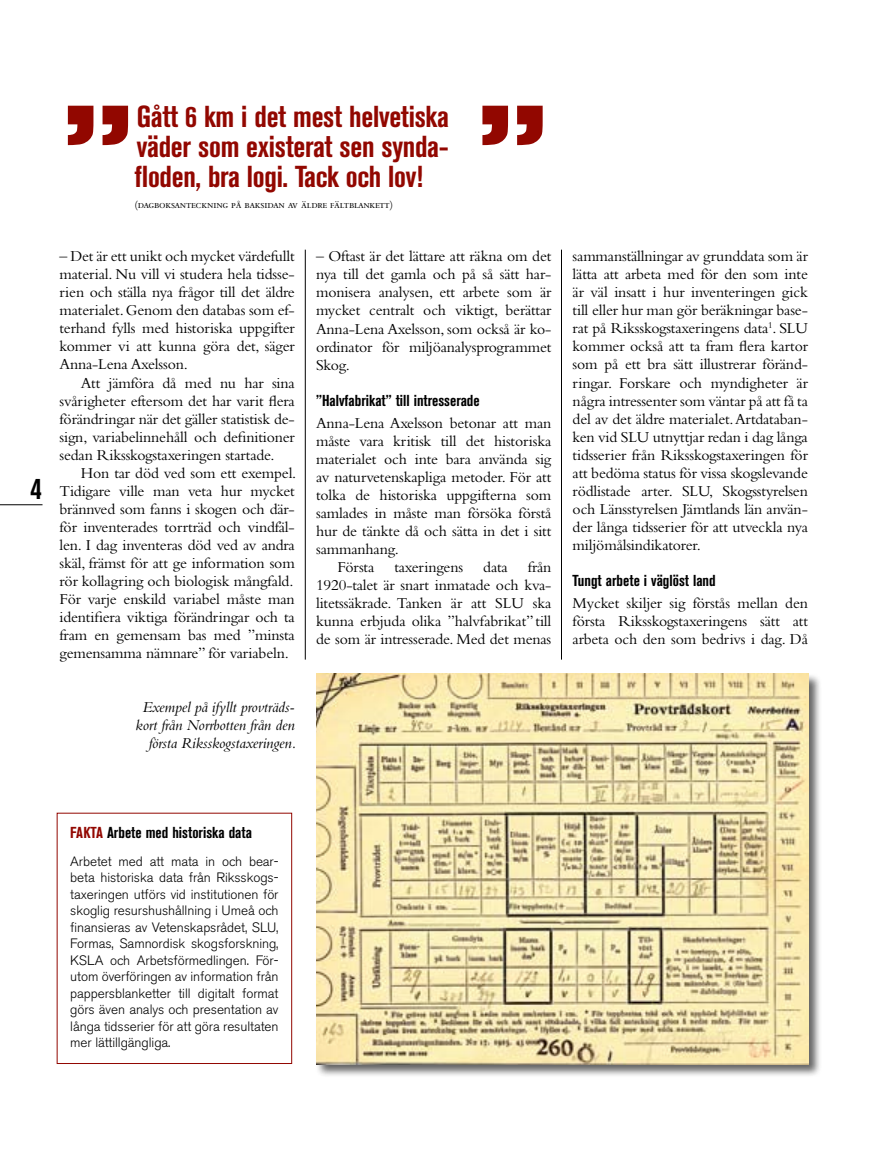
<style>
.page{position:relative;width:893px;height:1149px;background:#fff}
.page>*{position:absolute;margin:0;border:0;box-sizing:border-box;transform-origin:0 0}
.t1{font:800 105px "Rockwell";color:#920700}
.t2{font:700 condensed 30px/30px "Akzidenz Grotesk BE";letter-spacing:-.01em;color:#920700}
.t3{font:700 condensed 30px "Akzidenz Grotesk BE";color:#000}
.t4{font:15.75px/18px "Bembo";letter-spacing:-.01em;color:#000;text-align:justify}
.t5{font:700 condensed 15.75px "Akzidenz Grotesk BE";color:#000}
.t6{font:italic 15.75px/18px "Bembo";letter-spacing:-.01em;color:#000;text-align:right}
.t7{font:700 condensed 15.75px "Akzidenz Grotesk BE";color:#920700}
.t8{font:300 13.5px/16.5px "Akzidenz Grotesk BE";letter-spacing:-.005em;color:#000;text-align:justify}
.t9{font:11.25px "Bembo SC";letter-spacing:-.01em;color:#000}
</style>
<div class="page">
<hr style="left:0;top:504px;width:43px;height:1px;background:#000">
<div style="left:315px;top:672px;width:507px;height:405px;background:#000;opacity:.6"></div>
<img style="left:316px;top:673px;width:493px;height:390px">
<hr style="left:561px;top:249px;width:1px;height:410px;background:#000">
<hr style="left:305px;top:249px;width:1px;height:410px;background:#000">
<h2 class="t3" style="left:30px;top:471px;width:13px">4</h2>
<h1 class="t1" style="left:60px;top:81px;width:77px">”</h1>
<h2 class="t2" style="left:137px;top:102px;width:314px">Gått 6 km i det mest helvetiska väder som existerat sen synda-</h2>
<h2 class="t2" style="left:135px;top:162px;width:290px">floden, bra logi. Tack och lov!</h2>
<p class="t9" style="left:135px;top:198px;width:260px">(dagboksanteckning på baksidan av äldre fältblankett)</p>
<h1 class="t1" style="left:475px;top:81px;width:77px">”</h1>
<p class="t4" style="left:60px;top:247px;width:237px">– Det är ett unikt och mycket värdefullt material. Nu vill vi studera hela tidsse&shy;rien och ställa nya frågor till det äldre materialet. Genom den databas som ef&shy;terhand fylls med historiska uppgifter kommer vi att kunna göra det, säger Anna-Lena Axelsson.</p>
<p class="t4" style="left:60px;top:373px;width:237px;text-indent:21px">Att jämföra då med nu har sina svårigheter eftersom det har varit flera förändringar när det gäller statistisk de&shy;sign, variabelinnehåll och definitioner sedan Riksskogstaxeringen startade.</p>
<p class="t4" style="left:60px;top:463px;width:238px;text-align:left;text-indent:21px">Hon tar död ved som ett exempel.<br>Tidigare ville man veta hur mycket brännved som fanns i skogen och där&shy;för inventerades torrträd och vindfäl&shy;len. I dag inventeras död ved av andra skäl, främst för att ge information som rör kollagring och biologisk mångfald.<br>För varje enskild variabel måste man identifiera viktiga förändringar och ta fram en gemensam bas med ”minsta gemensamma nämnare” för variabeln.</p>
<p class="t6" style="left:136px;top:697px;width:162px">Exempel på ifyllt provträds&shy;kort från Norrbotten från den första Riksskogstaxeringen.</p>
<p class="t4" style="left:316px;top:247px;width:237px">– Oftast är det lättare att räkna om det nya till det gamla och på så sätt har&shy;monisera analysen, ett arbete som är mycket centralt och viktigt, berättar Anna-Lena Axelsson, som också är ko&shy;ordinator för miljöanalysprogrammet Skog.</p>
<p class="t5" style="left:316px;top:391px;width:165px">”Halvfabrikat” till intresserade</p>
<p class="t4" style="left:316px;top:414px;width:237px">Anna-Lena Axelsson betonar att man</p>
<p class="t4" style="left:316px;top:432px;width:237px">måste vara kritisk till det historiska</p>
<p class="t4" style="left:316px;top:450px;width:237px">materialet och inte bara använda sig</p>
<p class="t4" style="left:316px;top:468px;width:237px">av naturvetenskapliga metoder. För att</p>
<p class="t4" style="left:316px;top:486px;width:237px">tolka de historiska uppgifterna som</p>
<p class="t4" style="left:316px;top:504px;width:237px">samlades in måste man försöka förstå</p>
<p class="t4" style="left:316px;top:522px;width:237px">hur de tänkte då och sätta in det i sitt</p>
<p class="t4" style="left:316px;top:540px;width:84px">sammanhang.</p>
<p class="t4" style="left:337px;top:558px;width:38px">Första</p>
<p class="t4" style="left:394px;top:558px;width:70px">taxeringens</p>
<p class="t4" style="left:483px;top:558px;width:26px">data</p>
<p class="t4" style="left:316px;top:558px;width:237px;text-indent:212px">från 1920-talet är snart inmatade och kva&shy;litetssäkrade. Tanken är att SLU ska kunna erbjuda olika ”halvfabrikat” till de som är intresserade. Med det menas</p>
<p class="t4" style="left:573px;top:247px;width:237px">sammanställningar av grunddata som är lätta att arbeta med för den som inte är väl insatt i hur inventeringen gick till eller hur man gör beräkningar base&shy;rat på Riksskogstaxeringens data<sup>1</sup>. SLU kommer också att ta fram flera kartor som på ett bra sätt illustrerar föränd&shy;ringar. Forskare och myndigheter är några intressenter som väntar på att få ta del av det äldre materialet. Artdataban&shy;ken vid SLU utnyttjar redan i dag långa tidsserier från Riksskogstaxeringen för att bedöma status för vissa skogslevande rödlistade arter. SLU, Skogsstyrelsen och Länsstyrelsen Jämtlands län använ&shy;der långa tidsserier för att utveckla nya miljömålsindikatorer.</p>
<p class="t5" style="left:573px;top:571px;width:145px">Tungt arbete i väglöst land</p>
<p class="t4" style="left:573px;top:593px;width:237px">Mycket skiljer sig förstås mellan den första Riksskogstaxeringens sätt att arbeta och den som bedrivs i dag. Då</p>
<p class="t7" style="left:70px;top:823px;width:14px">Fakta</p>
<p class="t5" style="left:107px;top:823px;width:147px">Arbete med historiska data</p>
<p class="t8" style="left:70px;top:852px;width:210px">Arbetet med att mata in och bear&shy;beta historiska data från Riksskogs&shy;taxeringen utförs vid institutionen för skoglig resurshushållning i Umeå och finansieras av Vetenskapsrådet, SLU, Formas, Samnordisk skogsforskning, KSLA och Arbetsförmedlingen. För&shy;utom överföringen av information från pappersblanketter till digitalt format görs även analys och presentation av långa tidsserier för att göra resultaten mer lättillgängliga.</p>
</div>
